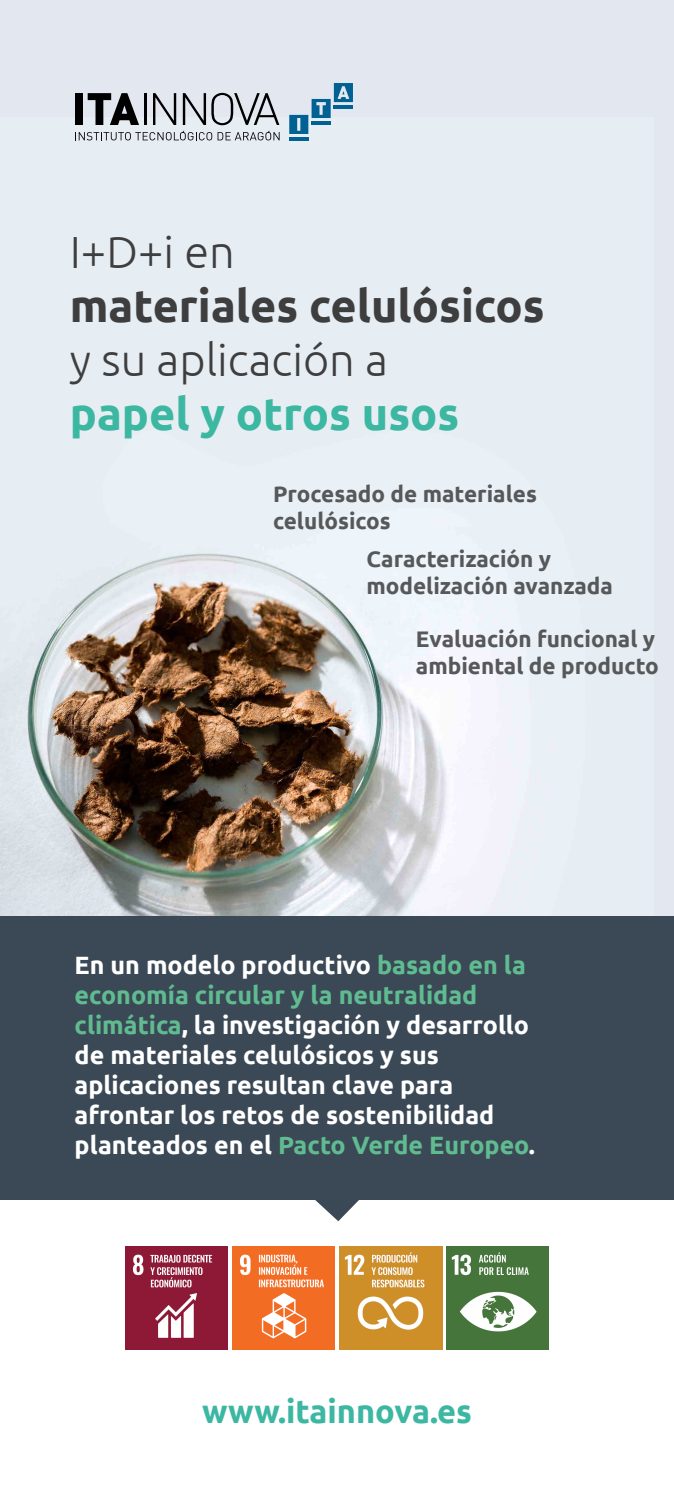
<style>
.page{position:relative;width:674px;height:1489px;background:#fff}
.page>*{position:absolute;margin:0;border:0;box-sizing:border-box;transform-origin:0 0}
.t1{font:300 45px "Ubuntu";color:#3e3e3f}
.t2{font:700 45px "Ubuntu";color:#3e3e3f}
.t3{font:700 45px "Ubuntu";color:#3cb7a2}
.t4{font:700 32.5px "Ubuntu";color:#3cb7a2}
.t5{font:700 25px/30px "Ubuntu";color:#fff}
.t6{font:700 22.5px/27px "Ubuntu";color:#57585a}
.s1{color:#60bb91}
</style>
<div class="page">
<div style="left:0;top:0;width:673px;height:916px;background:#e3e8f0"></div>
<img style="left:0;top:118px;width:554px;height:798px">
<div style="left:0;top:916px;width:673px;height:284px;background:#3b4956"></div>
<svg style="left:315px;top:1200px;width:44px;height:21px"></svg>
<img style="left:446px;top:1246px;width:102px;height:103px">
<img style="left:125px;top:1246px;width:103px;height:103px">
<img style="left:232px;top:1246px;width:103px;height:103px">
<img style="left:339px;top:1246px;width:103px;height:103px">
<svg style="left:75px;top:131px;width:204px;height:9px"></svg>
<hr style="left:289px;top:137px;width:19px;height:3px;background:#006192">
<svg style="left:289px;top:83px;width:64px;height:51px"></svg>
<div style="left:75px;top:93px;width:8px;height:32px;background:#000"></div>
<svg style="left:88px;top:93px;width:51px;height:32px"></svg>
<hr style="left:144px;top:93px;width:2px;height:32px;background:#000">
<svg style="left:153px;top:93px;width:23px;height:32px"></svg>
<svg style="left:183px;top:93px;width:96px;height:32px"></svg>
<h1 class="t1" style="left:70px;top:225px;width:166px">I+D+i en</h1>
<h1 class="t2" style="left:70px;top:279px;width:476px">materiales celulósicos</h1>
<h1 class="t1" style="left:70px;top:333px;width:319px">y su aplicación a</h1>
<h1 class="t3" style="left:70px;top:387px;width:391px">papel y otros usos</h1>
<p class="t6" style="left:273px;top:480px;width:265px">Procesado de materiales celulósicos</p>
<p class="t6" style="left:366px;top:545px;width:248px">Caracterización y modelización avanzada</p>
<p class="t6" style="left:415px;top:625px;width:244px">Evaluación funcional y ambiental de producto</p>
<p class="t5" style="left:75px;top:949px;width:461px">En un modelo productivo <span class="s1">basado en la economía circular y la neutralidad climática</span>, la investigación y desarrollo de materiales celulósicos y sus aplicaciones resultan clave para afrontar los retos de sostenibilidad planteados en el <span class="s1">Pacto Verde Europeo</span>.</p>
<h2 class="t4" style="left:202px;top:1391px;width:271px">www.itainnova.es</h2>
</div>
